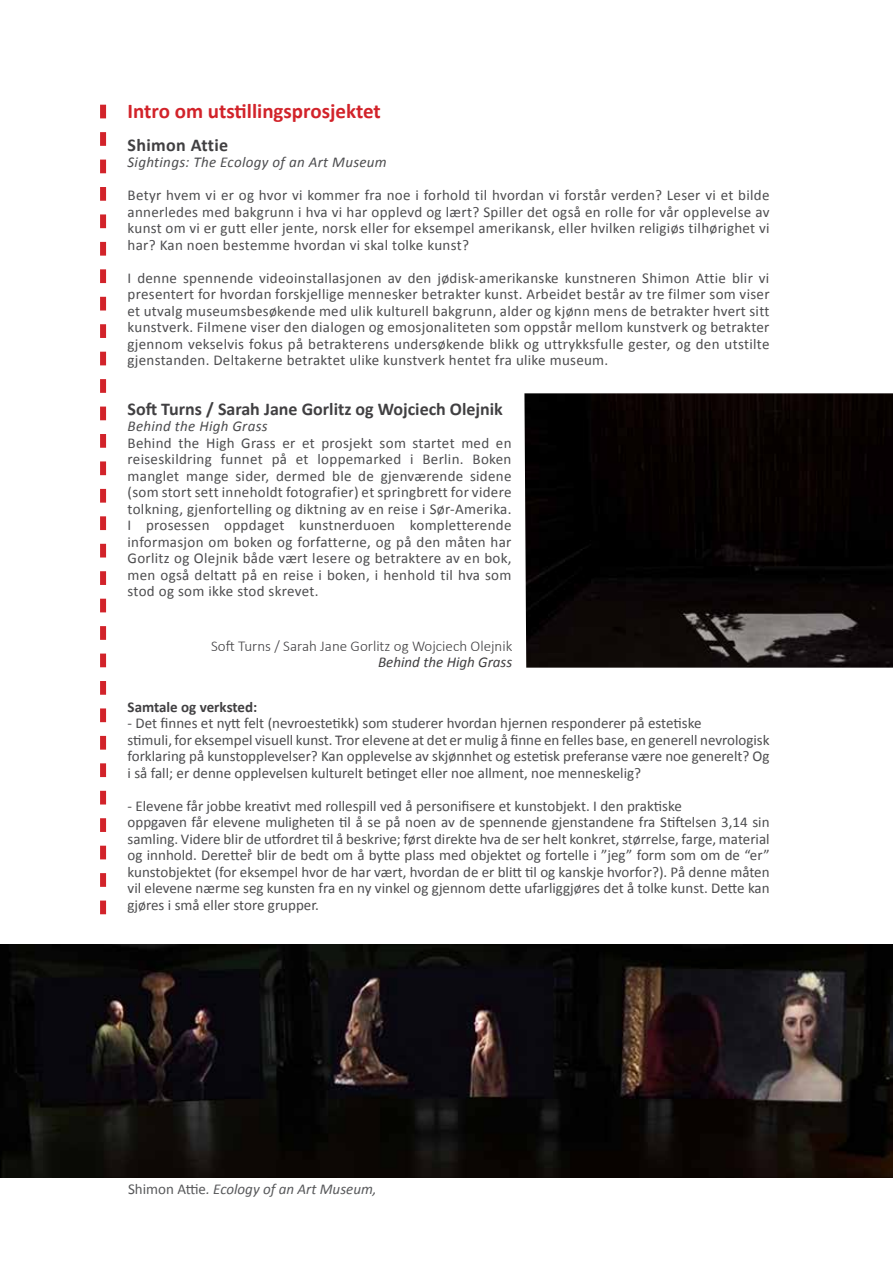
<style>
.page{position:relative;width:893px;height:1263px;background:#fff}
.page>*{position:absolute;margin:0;border:0;box-sizing:border-box;transform-origin:0 0}
.t1{font:700 21px "Calibri";color:#d2232a}
.t2{font:700 18px "Calibri";color:#414042}
.t3{font:700 18px "Calibri";letter-spacing:.02em;color:#414042}
.t4{font:15px/16.5px "Calibri";color:#4d4d4f;text-align:justify}
.t5{font:italic 15px "Calibri";letter-spacing:.02em;color:#4d4d4f}
.t6{font:300 15px "Calibri";color:#414042}
.t7{font:italic 15px "Calibri";color:#58595b}
.t8{font:700 15px "Calibri";color:#414042}
.t9{font:italic 15px "Calibri";color:#414042}
.s1{font-style:normal}
</style>
<div class="page">
<svg style="left:100px;top:105px;width:6px;height:809px"></svg>
<img style="left:524px;top:393px;width:369px;height:275px">
<img style="left:0;top:944px;width:893px;height:234px">
<h1 class="t1" style="left:128px;top:97px;width:255px">Intro om utstillingsprosjektet</h1>
<p class="t3" style="left:128px;top:133px;width:102px">Shimon Attie</p>
<p class="t5" style="left:128px;top:152px;width:261px">Sightings: The Ecology of an Art Museum</p>
<p class="t4" style="left:128px;top:187px;width:643px">Betyr hvem vi er og hvor vi kommer fra noe i forhold til hvordan vi forstår verden? Leser vi et bilde annerledes med bakgrunn i hva vi har opplevd og lært? Spiller det også en rolle for vår opplevelse av kunst om vi er gutt eller jente, norsk eller for eksempel amerikansk, eller hvilken religiøs tilhørighet vi har? Kan noen bestemme hvordan vi skal tolke kunst?</p>
<p class="t4" style="left:128px;top:270px;width:643px">I denne spennende videoinstallasjonen av den jødisk-amerikanske kunstneren Shimon Attie blir vi presentert for hvordan forskjellige mennesker betrakter kunst. Arbeidet består av tre filmer som viser et utvalg museumsbesøkende med ulik kulturell bakgrunn, alder og kjønn mens de betrakter hvert sitt kunstverk. Filmene viser den dialogen og emosjonaliteten som oppstår mellom kunstverk og betrakter gjennom vekselvis fokus på betrakterens undersøkende blikk og uttrykksfulle gester, og den utstilte gjenstanden. Deltakerne betraktet ulike kunstverk hentet fra ulike museum.</p>
<p class="t2" style="left:128px;top:397px;width:377px">Soft Turns / Sarah Jane Gorlitz og Wojciech Olejnik</p>
<p class="t5" style="left:128px;top:416px;width:142px">Behind the High Grass</p>
<p class="t4" style="left:128px;top:435px;width:385px">Behind the High Grass er et prosjekt som startet med en reiseskildring funnet på et loppemarked i Berlin. Boken manglet mange sider, dermed ble de gjenværende sidene (som stort sett inneholdt fotografier) et springbrett for videre tolkning, gjenfortelling og diktning av en reise i Sør-Amerika.<br>I prosessen oppdaget kunstnerduoen kompletterende informasjon om boken og forfatterne, og på den måten har Gorlitz og Olejnik både vært lesere og betraktere av en bok, men også deltatt på en reise i boken, i henhold til hva som stod og som ikke stod skrevet.</p>
<p class="t6" style="left:211px;top:636px;width:303px">Soft Turns / Sarah Jane Gorlitz og Wojciech Olejnik</p>
<p class="t9" style="left:378px;top:652px;width:136px">Behind the High Grass</p>
<p class="t8" style="left:128px;top:697px;width:131px">Samtale og verksted:</p>
<p class="t4" style="left:128px;top:715px;width:644px;text-align:left">- Det finnes et nytt felt (nevroestetikk) som studerer hvordan hjernen responderer på estetiske<br>stimuli, for eksempel visuell kunst. Tror elevene at det er mulig å finne en felles base, en generell nevrologisk forklaring på kunstopplevelser? Kan opplevelse av skjønnhet og estetisk preferanse være noe generelt? Og i så fall; er denne opplevelsen kulturelt betinget eller noe allment, noe menneskelig?</p>
<p class="t4" style="left:128px;top:798px;width:643px;text-align:left">- Elevene får jobbe kreativt med rollespill ved å personifisere et kunstobjekt. I den praktiske<br>oppgaven får elevene muligheten til å se på noen av de spennende gjenstandene fra Stiftelsen 3,14 sin samling. Videre blir de utfordret til å beskrive; først direkte hva de ser helt konkret, størrelse, farge, material og innhold. Deretter blir de bedt om å bytte plass med objektet og fortelle i ”jeg” form som om de “er”</p>
<p class="t4" style="left:128px;top:847px;width:644px;text-align:left;text-indent:126px">̊<br>kunstobjektet (for eksempel hvor de har vært, hvordan de er blitt til og kanskje hvorfor?). På denne måten vil elevene nærme seg kunsten fra en ny vinkel og gjennom dette ufarliggjøres det å tolke kunst. Dette kan gjøres i små eller store grupper.</p>
<p class="t7" style="left:128px;top:1179px;width:250px"><span class="s1">Shimon Attie</span>. Ecology of an Art Museum,</p>
</div>
